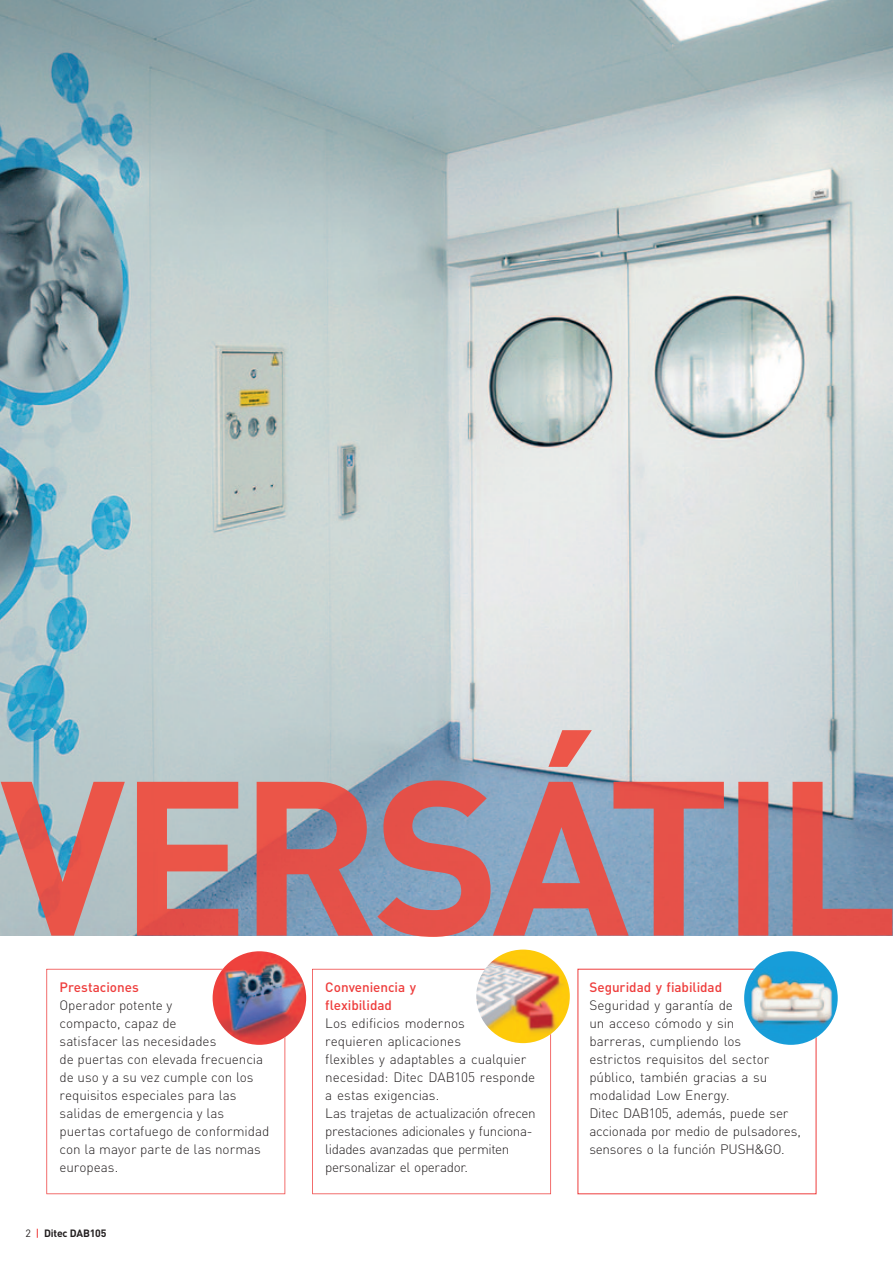
<style>
.page{position:relative;width:893px;height:1263px;background:#fff}
.page>*{position:absolute;margin:0;border:0;box-sizing:border-box;transform-origin:0 0}
.t1{font:300 13.5px/18px "DIN Pro";letter-spacing:-.005em;color:#231f20}
.t2{font:500 13.5px/18px "DIN Pro";letter-spacing:-.005em;color:#ee3d3c}
.t3{font:700 10.5px "DIN Pro";letter-spacing:-.015em;color:#231f20}
.s1{font-weight:400}
.s2{font-weight:500;color:#ee3d3c}
</style>
<div class="page">
<svg style="left:46px;top:969px;width:239px;height:225px"></svg>
<svg style="left:312px;top:969px;width:239px;height:225px"></svg>
<img style="left:0;top:0;width:893px;height:935px">
<img style="left:1px;top:730px;width:891px;height:205px">
<img style="left:744px;top:951px;width:94px;height:94px;border-radius:47px">
<img style="left:213px;top:951px;width:93px;height:94px;border-radius:47px">
<img style="left:476px;top:949px;width:94px;height:94px;border-radius:47px">
<p class="t2" style="left:60px;top:978px;width:81px">Prestaciones</p>
<p class="t1" style="left:60px;top:996px;width:211px">Operador potente y<br>compacto, capaz de<br>satisfacer las necesidades<br>de puertas con elevada frecuencia de uso y a su vez cumple con los requisitos especiales para las salidas de emergencia y las puertas cortafuego de conformidad con la mayor parte de las normas europeas.</p>
<p class="t3" style="left:26px;top:1226px;width:83px"><span class="s1">2</span> <span class="s2">|</span> Ditec DAB105</p>
<p class="t2" style="left:325px;top:978px;width:92px">Conveniencia y flexibilidad</p>
<p class="t1" style="left:325px;top:1014px;width:212px">Los edificios modernos<br>requieren aplicaciones<br>flexibles y adaptables a cualquier necesidad: Ditec DAB105 responde a estas exigencias.<br>Las trajetas de actualización ofrecen prestaciones adicionales y funciona&shy;lidades avanzadas que permiten personalizar el operador.</p>
<p class="t2" style="left:589px;top:978px;width:134px">Seguridad y fiabilidad</p>
<p class="t1" style="left:589px;top:996px;width:213px">Seguridad y garantía de<br>un acceso cómodo y sin<br>barreras, cumpliendo los<br>estrictos requisitos del sector público, también gracias a su modalidad Low Energy.<br>Ditec DAB105, además, puede ser accionada por medio de pulsadores, sensores o la función PUSH&amp;GO.</p>
</div>
